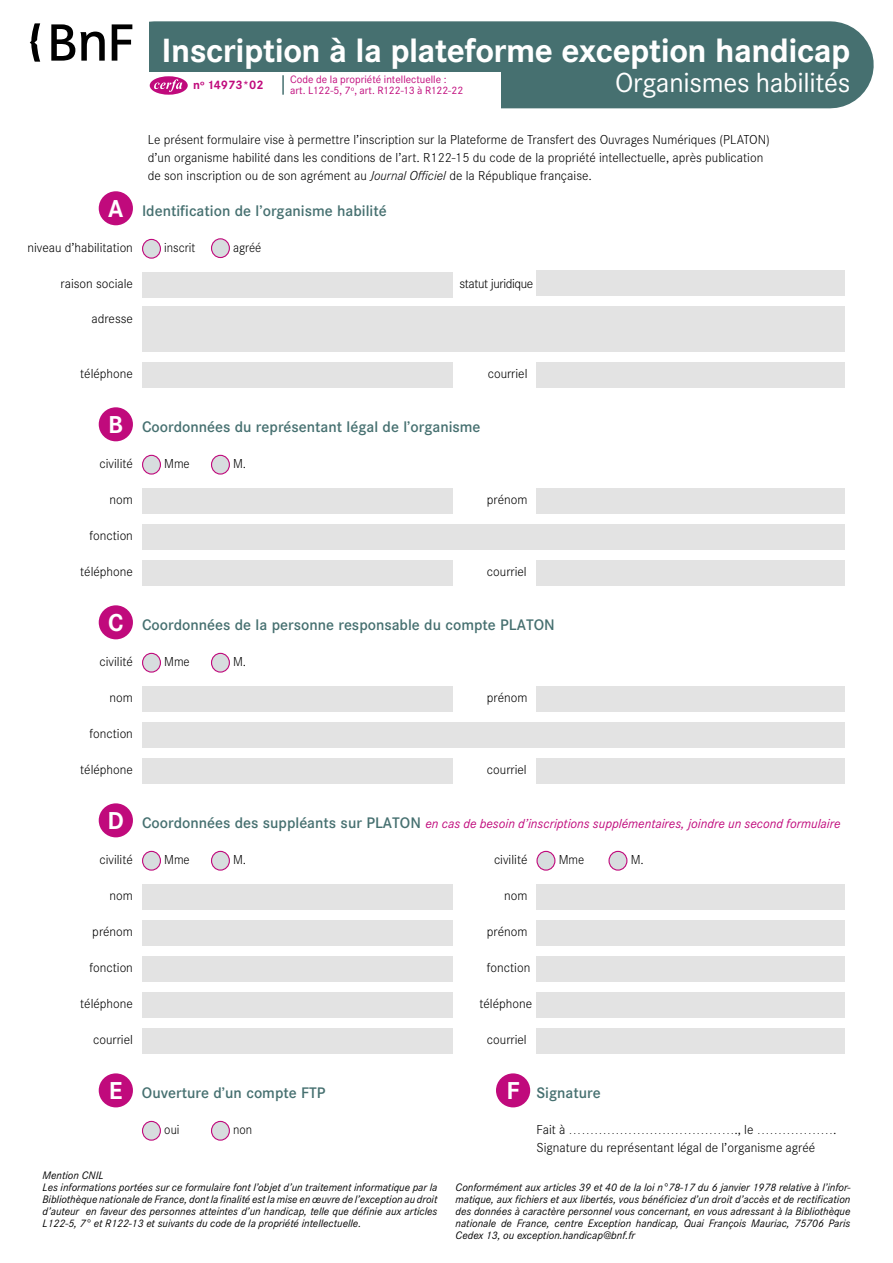
<style>
.page{position:relative;width:893px;height:1263px;background:#fff}
.page>*{position:absolute;margin:0;border:0;box-sizing:border-box;transform-origin:0 0}
.t1{font:700 33px "Corporate SBQ3";letter-spacing:-.015em;color:#fff}
.t2{font:27px "Corporate SBQ3";letter-spacing:-.01em;color:#fff}
.t3{font:500 15px "Corporate SBQ3";color:#467070}
.t4{font:300 13.5px/18px "Corporate S";color:#000}
.t5{font:300 12.75px/18px "Corporate SBQ3";color:#000}
.t6{font:italic 12.75px "Corporate SBQ3";color:#c00a7c}
.t7{font:300 12.75px "Corporate SBQ3";color:#000;scale:.96 1}
.t8{font:300 12.75px "Corporate SBQ3";letter-spacing:-.03em;color:#000}
.t9{font:300 12.6px "Corporate SBQ3";color:#000}
.t10{font:700 12px "Corporate SBQ3";color:#c00a7c}
.t11{font:italic 11.25px/12px "Corporate S";color:#000}
.t12{font:10.5px/11.1px "Corporate SBQ3";color:#c00a7c}
.s1{font-style:italic}
.s2{font-weight:700;font-size:24px;color:#fff}
.s3{font-weight:700;font-style:normal;font-size:24px;color:#fff}
.s4{font-weight:500;font-style:normal;font-size:15px;color:#467070}
</style>
<div class="page">
<div style="left:154px;top:21px;width:676px;height:87px;background:#467070"></div>
<div style="left:99px;top:191px;width:34px;height:34px;background:#c00a7c;border-radius:50%"></div>
<svg style="left:142px;top:239px;width:19px;height:20px"></svg>
<svg style="left:211px;top:238px;width:19px;height:20px"></svg>
<div style="left:142px;top:272px;width:311px;height:25px;background:#e3e3e3"></div>
<div style="left:536px;top:270px;width:309px;height:26px;background:#e3e3e3"></div>
<div style="left:142px;top:306px;width:703px;height:45px;background:#e3e3e3"></div>
<div style="left:142px;top:362px;width:311px;height:25px;background:#e3e3e3"></div>
<div style="left:536px;top:362px;width:309px;height:25px;background:#e3e3e3"></div>
<div style="left:99px;top:407px;width:34px;height:34px;background:#c00a7c;border-radius:50%"></div>
<svg style="left:142px;top:455px;width:19px;height:20px"></svg>
<svg style="left:211px;top:455px;width:19px;height:20px"></svg>
<div style="left:142px;top:488px;width:311px;height:25px;background:#e3e3e3"></div>
<div style="left:536px;top:488px;width:309px;height:25px;background:#e3e3e3"></div>
<div style="left:142px;top:524px;width:703px;height:25px;background:#e3e3e3"></div>
<div style="left:142px;top:560px;width:311px;height:25px;background:#e3e3e3"></div>
<div style="left:536px;top:560px;width:309px;height:25px;background:#e3e3e3"></div>
<div style="left:99px;top:605px;width:34px;height:34px;background:#c00a7c;border-radius:50%"></div>
<svg style="left:142px;top:653px;width:19px;height:20px"></svg>
<div style="left:211px;top:653px;width:19px;height:20px;background:#d7ddde;border:1px solid #c00a7c;border-radius:50%"></div>
<div style="left:142px;top:686px;width:311px;height:25px;background:#e3e3e3"></div>
<div style="left:536px;top:686px;width:309px;height:25px;background:#e3e3e3"></div>
<div style="left:142px;top:722px;width:703px;height:25px;background:#e3e3e3"></div>
<div style="left:142px;top:758px;width:311px;height:25px;background:#e3e3e3"></div>
<div style="left:536px;top:758px;width:309px;height:25px;background:#e3e3e3"></div>
<div style="left:99px;top:803px;width:34px;height:34px;background:#c00a7c;border-radius:50%"></div>
<svg style="left:142px;top:851px;width:19px;height:20px"></svg>
<svg style="left:211px;top:851px;width:19px;height:20px"></svg>
<div style="left:536px;top:851px;width:19px;height:20px;background:#d7ddde;border:1px solid #c00a7c;border-radius:50%"></div>
<div style="left:608px;top:851px;width:19px;height:20px;background:#d7ddde;border:1px solid #c00a7c;border-radius:50%"></div>
<div style="left:142px;top:884px;width:311px;height:25px;background:#e3e3e3"></div>
<div style="left:536px;top:884px;width:309px;height:25px;background:#e3e3e3"></div>
<div style="left:142px;top:920px;width:311px;height:25px;background:#e3e3e3"></div>
<div style="left:536px;top:920px;width:309px;height:25px;background:#e3e3e3"></div>
<div style="left:142px;top:956px;width:311px;height:25px;background:#e3e3e3"></div>
<div style="left:536px;top:956px;width:309px;height:25px;background:#e3e3e3"></div>
<div style="left:142px;top:992px;width:311px;height:25px;background:#e3e3e3"></div>
<div style="left:536px;top:992px;width:309px;height:25px;background:#e3e3e3"></div>
<div style="left:142px;top:1028px;width:311px;height:25px;background:#e3e3e3"></div>
<div style="left:536px;top:1028px;width:309px;height:25px;background:#e3e3e3"></div>
<div style="left:99px;top:1073px;width:34px;height:34px;background:#c00a7c;border-radius:50%"></div>
<div style="left:496px;top:1073px;width:34px;height:34px;background:#c00a7c;border-radius:50%"></div>
<svg style="left:142px;top:1121px;width:19px;height:20px"></svg>
<svg style="left:211px;top:1121px;width:19px;height:20px"></svg>
<svg style="left:30px;top:23px;width:10px;height:39px"></svg>
<svg style="left:112px;top:24px;width:20px;height:37px"></svg>
<svg style="left:51px;top:24px;width:54px;height:37px"></svg>
<div style="left:148px;top:72px;width:353px;height:44px;background:#fff"></div>
<hr style="left:282px;top:75px;width:2px;height:20px;background:#467070">
<svg style="left:150px;top:76px;width:38px;height:19px"></svg>
<svg style="left:154px;top:79px;width:28px;height:13px"></svg>
<h1 class="t1" style="left:162px;top:30px;width:690px">Inscription à la plateforme exception handicap</h1>
<h2 class="t2" style="left:615px;top:66px;width:237px">Organismes habilités</h2>
<p class="t12" style="left:290px;top:74px;width:174px">Code de la propriété intellectuelle : art. L122-5, 7°, art. R122-13 à R122-22</p>
<p class="t10" style="left:193px;top:77px;width:72px">n° 14973*02</p>
<p class="t4" style="left:148px;top:131px;width:624px">Le présent formulaire vise à permettre l’inscription sur la Plateforme de Transfert des Ouvrages Numériques (PLATON) d’un organisme habilité dans les conditions de l’art. R122-15 du code de la propriété intellectuelle, après publication de son inscription ou de son agrément au <span class="s1">Journal Officiel</span> de la République française.</p>
<h3 class="t3" style="left:108px;top:202px;width:280px"><span class="s2">A</span> Identification de l’organisme habilité</h3>
<p class="t5" style="left:27px;top:239px;width:107px">niveau d’habilitation</p>
<p class="t7" style="left:164px;top:240px;width:34px">inscrit</p>
<p class="t7" style="left:233px;top:240px;width:31px">agréé</p>
<p class="t5" style="left:61px;top:275px;width:74px">raison sociale</p>
<p class="t8" style="left:460px;top:276px;width:75px">statut juridique</p>
<p class="t9" style="left:92px;top:311px;width:43px">adresse</p>
<p class="t5" style="left:80px;top:365px;width:54px">téléphone</p>
<p class="t5" style="left:488px;top:365px;width:41px">courriel</p>
<h3 class="t3" style="left:108px;top:418px;width:374px"><span class="s2">B</span> Coordonnées du représentant légal de l’organisme</h3>
<p class="t5" style="left:99px;top:455px;width:35px">civilité</p>
<p class="t7" style="left:164px;top:456px;width:28px">Mme</p>
<p class="t7" style="left:233px;top:456px;width:15px">M.</p>
<p class="t5" style="left:110px;top:491px;width:25px">nom</p>
<p class="t5" style="left:487px;top:491px;width:42px">prénom</p>
<p class="t5" style="left:90px;top:527px;width:45px">fonction</p>
<p class="t5" style="left:80px;top:563px;width:54px">téléphone</p>
<p class="t5" style="left:487px;top:563px;width:41px">courriel</p>
<h3 class="t3" style="left:108px;top:616px;width:448px"><span class="s2">C</span> Coordonnées de la personne responsable du compte PLATON</h3>
<p class="t5" style="left:99px;top:653px;width:35px">civilité</p>
<p class="t7" style="left:164px;top:654px;width:28px">Mme</p>
<p class="t7" style="left:233px;top:654px;width:15px">M.</p>
<p class="t5" style="left:110px;top:689px;width:25px">nom</p>
<p class="t5" style="left:487px;top:689px;width:42px">prénom</p>
<p class="t5" style="left:90px;top:725px;width:45px">fonction</p>
<p class="t5" style="left:80px;top:761px;width:54px">téléphone</p>
<p class="t5" style="left:487px;top:761px;width:41px">courriel</p>
<p class="t6" style="left:108px;top:816px;width:735px"><span class="s3">D</span> <span class="s4">Coordonnées des suppléants sur PLATON</span> en cas de besoin d’inscriptions supplémentaires, joindre un second formulaire</p>
<p class="t5" style="left:99px;top:851px;width:35px">civilité</p>
<p class="t7" style="left:164px;top:852px;width:28px">Mme</p>
<p class="t7" style="left:233px;top:852px;width:15px">M.</p>
<p class="t5" style="left:494px;top:851px;width:35px">civilité</p>
<p class="t7" style="left:559px;top:852px;width:28px">Mme</p>
<p class="t7" style="left:631px;top:852px;width:15px">M.</p>
<p class="t5" style="left:110px;top:887px;width:25px">nom</p>
<p class="t5" style="left:504px;top:887px;width:25px">nom</p>
<p class="t5" style="left:92px;top:923px;width:42px">prénom</p>
<p class="t5" style="left:487px;top:923px;width:42px">prénom</p>
<p class="t5" style="left:90px;top:959px;width:45px">fonction</p>
<p class="t5" style="left:487px;top:959px;width:45px">fonction</p>
<p class="t5" style="left:80px;top:995px;width:54px">téléphone</p>
<p class="t5" style="left:479px;top:995px;width:54px">téléphone</p>
<p class="t5" style="left:93px;top:1031px;width:41px">courriel</p>
<p class="t5" style="left:487px;top:1031px;width:41px">courriel</p>
<h3 class="t3" style="left:109px;top:1084px;width:218px"><span class="s2">E</span> Ouverture d’un compte FTP</h3>
<h3 class="t3" style="left:506px;top:1084px;width:96px"><span class="s2">F</span> Signature</h3>
<p class="t7" style="left:164px;top:1122px;width:17px">oui</p>
<p class="t7" style="left:233px;top:1122px;width:21px">non</p>
<p class="t5" style="left:536px;top:1121px;width:302px">Fait à …………………………………., le ……………….<br>Signature du représentant légal de l’organisme agréé</p>
<p class="t11" style="left:43px;top:1169px;width:396px">Mention CNIL<br>Les informations portées sur ce formulaire font l’objet d’un traitement informatique par la Bibliothèque nationale de France, dont la finalité est la mise en œuvre de l’exception au droit d’auteur en faveur des personnes atteintes d’un handicap, telle que définie aux articles L122-5, 7° et R122-13 et suivants du code de la propriété intellectuelle.</p>
<p class="t11" style="left:455px;top:1181px;width:397px;text-align:justify">Conformément aux articles 39 et 40 de la loi n°78-17 du 6 janvier 1978 relative à l’infor&shy;matique, aux fichiers et aux libertés, vous bénéficiez d’un droit d’accès et de rectification des données à caractère personnel vous concernant, en vous adressant à la Bibliothèque nationale de France, centre Exception handicap, Quai François Mauriac, 75706 Paris Cedex 13, ou exception.handicap@bnf.fr</p>
</div>
